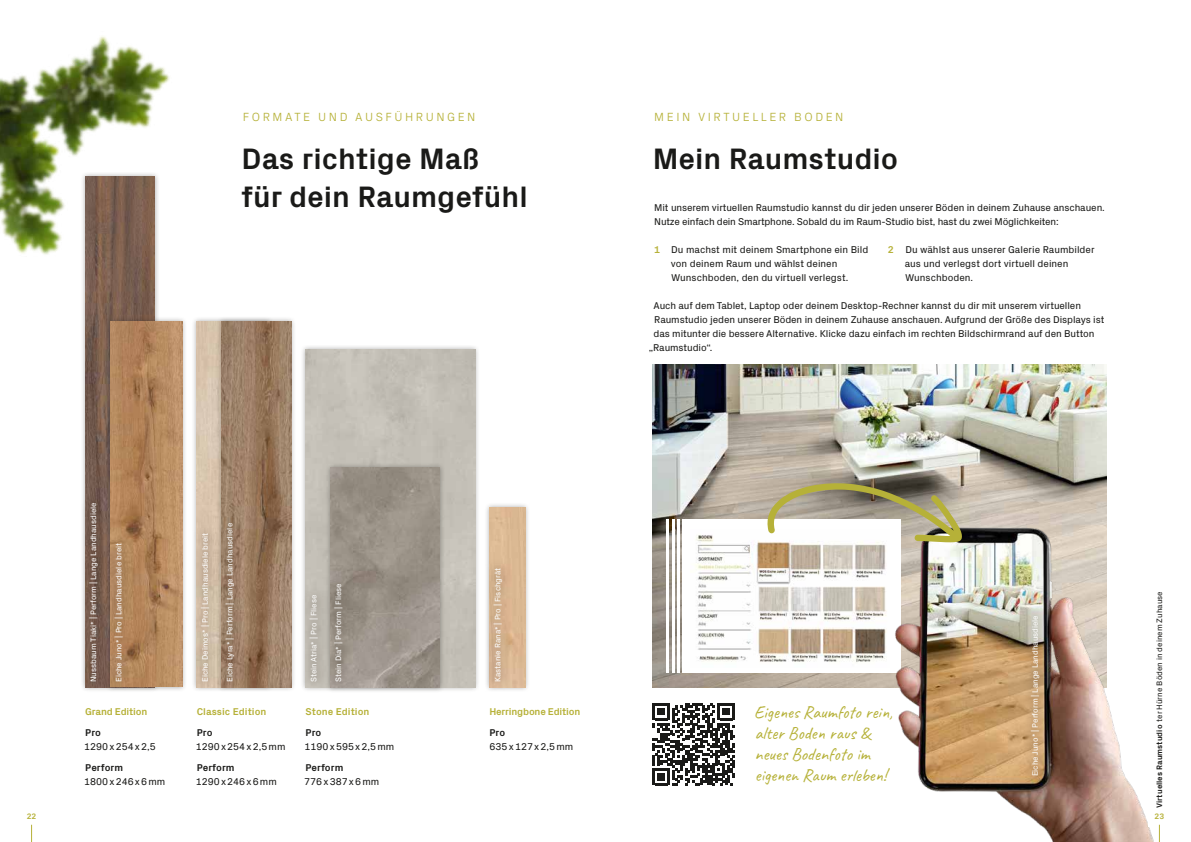
<style>
.page{position:relative;width:1191px;height:842px;background:#fff}
.page>*{position:absolute;margin:0;border:0;box-sizing:border-box;transform-origin:0 0}
.t1{font:700 30px/38px "Px Grotesk";color:#1a1a18}
.t2{font:18px/21px "Caveat";color:#b6b138}
.t3{font:300 12px "Px Grotesk";letter-spacing:.21em;color:#b6b138}
.t4{font:10px/14px "Px Grotesk";letter-spacing:-.01em;color:#1a1a18}
.t5{font:700 10px "Px Grotesk";color:#1a1a18}
.t6{font:700 10px "Px Grotesk";letter-spacing:-.02em;color:#b6b138}
.t7{font:700 10px "Px Grotesk";color:#b6b138}
.t8{font:8px "Px Grotesk";color:#fff}
.t9{font:8px "Px Grotesk";color:#1a1a18}
.t10{font:700 8px "Px Grotesk";color:#b6b138}
.s1{font-weight:700;color:#b6b138}
.s2{font-weight:700}
</style>
<div class="page">
<img style="left:652px;top:365px;width:454px;height:322px">
<svg style="left:652px;top:703px;width:60px;height:82px"></svg>
<div style="left:682px;top:520px;width:219px;height:153px;background:#fff"></div>
<hr style="left:666px;top:520px;width:3px;height:153px;background:#fff">
<hr style="left:672px;top:520px;width:2px;height:153px;background:#fff">
<hr style="left:677px;top:520px;width:2px;height:153px;background:#fff">
<img style="left:695px;top:535px;width:17px;height:127px">
<img style="left:712px;top:476px;width:448px;height:366px">
<svg style="left:765px;top:483px;width:197px;height:59px"></svg>
<div style="left:80px;top:172px;width:80px;height:520px;background:#1a1a18;opacity:.35"></div>
<img style="left:85px;top:261px;width:70px;height:232px">
<div style="left:80px;top:493px;width:27px;height:199px;background:#322116;opacity:.8"></div>
<div style="left:105px;top:316px;width:83px;height:376px;background:#1a1a18;opacity:.35"></div>
<img style="left:110px;top:321px;width:72px;height:365px">
<div style="left:105px;top:534px;width:27px;height:158px;background:#322116;opacity:.8"></div>
<div style="left:300px;top:345px;width:180px;height:347px;background:#1a1a18;opacity:.35"></div>
<div style="left:305px;top:350px;width:170px;height:337px;background:#c3bfb6"></div>
<div style="left:300px;top:586px;width:26px;height:105px;background:#322116;opacity:.8"></div>
<div style="left:325px;top:462px;width:120px;height:230px;background:#1a1a18;opacity:.35"></div>
<img style="left:330px;top:467px;width:110px;height:220px">
<div style="left:325px;top:574px;width:26px;height:117px;background:#322116;opacity:.8"></div>
<div style="left:191px;top:316px;width:83px;height:376px;background:#1a1a18;opacity:.35"></div>
<img style="left:197px;top:321px;width:19px;height:203px">
<div style="left:192px;top:524px;width:26px;height:168px;background:#322116;opacity:.8"></div>
<div style="left:216px;top:316px;width:80px;height:376px;background:#1a1a18;opacity:.35"></div>
<img style="left:221px;top:321px;width:70px;height:366px">
<div style="left:216px;top:514px;width:27px;height:178px;background:#322116;opacity:.8"></div>
<div style="left:484px;top:502px;width:46px;height:190px;background:#1a1a18;opacity:.35"></div>
<div style="left:489px;top:507px;width:36px;height:180px;background:#dbb993"></div>
<div style="left:484px;top:558px;width:27px;height:134px;background:#322116;opacity:.8"></div>
<svg style="left:31px;top:825px;width:1px;height:17px"></svg>
<div style="left:1148px;top:807px;width:22px;height:19px;background:#fff"></div>
<svg style="left:1158px;top:825px;width:1px;height:17px"></svg>
<img style="left:0;top:36px;width:170px;height:225px">
<div style="left:1021px;top:606px;width:27px;height:180px;background:#322116;opacity:.8"></div>
<p class="t3" style="left:243px;top:108px;width:234px">FORMATE UND AUSFÜHRUNGEN</p>
<h1 class="t1" style="left:241px;top:138px;width:288px">Das richtige Maß für dein Raumgefühl</h1>
<p class="t8" style="left:88px;top:682px;width:181px;rotate:-90deg">Nussbaum Tiaki* | Perform | Lange Landhausdiele</p>
<p class="t8" style="left:113px;top:682px;width:141px;rotate:-90deg">Eiche Juno* | Pro | Landhausdiele breit</p>
<p class="t6" style="left:85px;top:705px;width:64px">Grand Edition</p>
<p class="t5" style="left:85px;top:726px;width:17px">Pro</p>
<p class="t4" style="left:84px;top:739px;width:73px">1290 x 254 x 2,5</p>
<p class="t5" style="left:85px;top:761px;width:39px">Perform</p>
<p class="t4" style="left:84px;top:774px;width:83px">1800 x 246 x 6 mm</p>
<p class="t8" style="left:199px;top:682px;width:151px;rotate:-90deg">Eiche Deimos* | Pro | Landhausdiele breit</p>
<p class="t8" style="left:224px;top:682px;width:161px;rotate:-90deg">Eiche Lyra* | Perform | Lange Landhausdiele</p>
<p class="t7" style="left:197px;top:705px;width:71px">Classic Edition</p>
<p class="t5" style="left:197px;top:726px;width:17px">Pro</p>
<p class="t4" style="left:196px;top:739px;width:91px">1290 x 254 x 2,5 mm</p>
<p class="t5" style="left:197px;top:761px;width:39px">Perform</p>
<p class="t4" style="left:196px;top:774px;width:83px">1290 x 246 x 6 mm</p>
<p class="t8" style="left:308px;top:682px;width:89px;rotate:-90deg">Stein Atria* | Pro | Fliese</p>
<p class="t8" style="left:333px;top:682px;width:100px;rotate:-90deg">Stein Dia* | Perform | Fliese</p>
<p class="t7" style="left:305px;top:705px;width:65px">Stone Edition</p>
<p class="t5" style="left:305px;top:726px;width:17px">Pro</p>
<p class="t4" style="left:304px;top:739px;width:91px">1190 x 595 x 2,5 mm</p>
<p class="t5" style="left:305px;top:761px;width:39px">Perform</p>
<p class="t4" style="left:304px;top:774px;width:77px">776 x 387 x 6 mm</p>
<p class="t8" style="left:492px;top:682px;width:116px;rotate:-90deg">Kastanie Rana* | Pro | Fischgrät</p>
<p class="t6" style="left:489px;top:705px;width:92px">Herringbone Edition</p>
<p class="t5" style="left:489px;top:726px;width:17px">Pro</p>
<p class="t4" style="left:489px;top:739px;width:85px">635 x 127 x 2,5 mm</p>
<p class="t3" style="left:654px;top:108px;width:191px">MEIN VIRTUELLER BODEN</p>
<h1 class="t1" style="left:653px;top:138px;width:247px">Mein Raumstudio</h1>
<p class="t4" style="left:654px;top:200px;width:452px">Mit unserem virtuellen Raumstudio kannst du dir jeden unserer Böden in deinem Zuhause anschauen.<br>Nutze einfach dein Smartphone. Sobald du im Raum-Studio bist, hast du zwei Möglichkeiten:</p>
<p class="t4" style="left:671px;top:242px;width:199px;text-indent:-17px"><span class="s1">1</span> Du machst mit deinem Smartphone ein Bild von deinem Raum und wählst deinen<br>Wunschboden, den du virtuell verlegst.</p>
<p class="t4" style="left:904px;top:242px;width:191px;text-indent:-17px"><span class="s1">2</span> Du wählst aus unserer Galerie Raumbilder aus und verlegst dort virtuell deinen<br>Wunschboden.</p>
<p class="t4" style="left:653px;top:298px;width:429px">Auch auf dem Tablet, Laptop oder deinem Desktop-Rechner kannst du dir mit unserem virtuellen</p>
<p class="t4" style="left:654px;top:312px;width:451px">Raumstudio jeden unserer Böden in deinem Zuhause anschauen. Aufgrund der Größe des Displays ist</p>
<p class="t4" style="left:653px;top:326px;width:442px">das mitunter die bessere Alternative. Klicke dazu einfach im rechten Bildschirmrand auf den Button</p>
<p class="t4" style="left:649px;top:340px;width:65px">„Raumstudio“.</p>
<h2 class="t2" style="left:753px;top:702px;width:140px">Eigenes Raumfoto rein, alter Boden raus &amp; neues Bodenfoto im eigenen Raum erleben!</h2>
<p class="t8" style="left:1029px;top:776px;width:163px;rotate:-90deg">Eiche Juno* | Perform | Lange Landhausdiele</p>
<p class="t9" style="left:1153px;top:808px;width:218px;rotate:-90deg"><span class="s2">Virtuelles Raumstudio</span> ter Hürne Böden in deinem Zuhause</p>
<p class="t10" style="left:27px;top:810px;width:11px">22</p>
<p class="t10" style="left:1154px;top:810px;width:11px">23</p>
</div>
